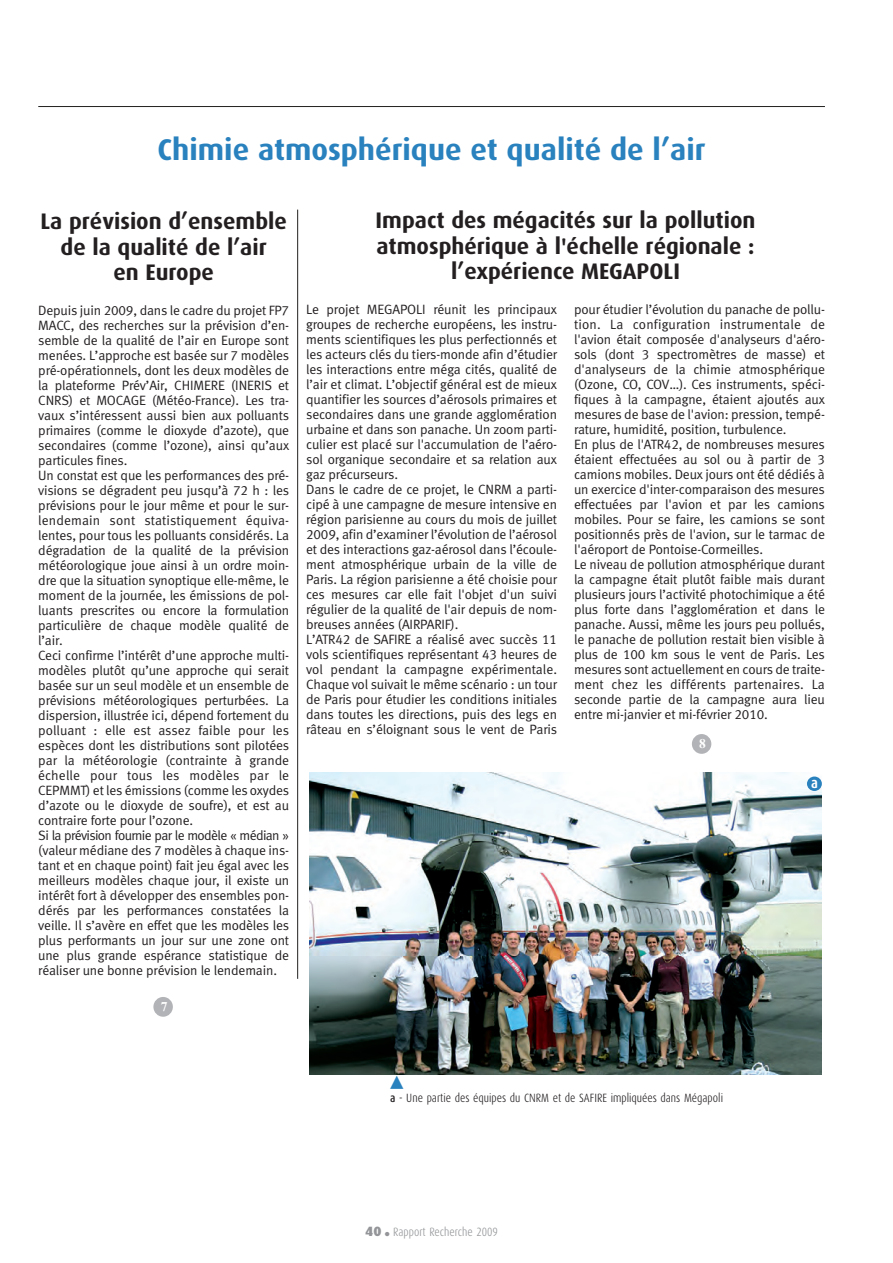
<style>
.page{position:relative;width:893px;height:1263px;background:#fff}
.page>*{position:absolute;margin:0;border:0;box-sizing:border-box;transform-origin:0 0}
.t1{font:700 30px "Dax";color:#2981be}
.t2{font:700 22.5px/25.5px "Dax";color:#231f20;text-align:center}
.t3{font:700 15px "Dax Condensed";color:#fff}
.t4{font:13.5px/15px "Meta Normal LF";letter-spacing:-.01em;color:#231f20}
.t5{font:700 13.5px "Times New Roman";color:#fff}
.t6{font:300 12px "Dax Condensed";color:#231f20}
.t7{font:300 12px "Dax Condensed";color:#939598}
.s1{font-weight:500}
.s2{font-family:"Dax";font-weight:900;font-size:13.5px}
.s3{font-family:"Dax";font-weight:900;font-size:18px}
</style>
<div class="page">
<hr style="left:38px;top:106px;width:787px;height:1px;background:#231f20">
<div style="left:153px;top:997px;width:20px;height:20px;background:#b2b3b7;border-radius:50%"></div>
<div style="left:692px;top:734px;width:19px;height:20px;background:#b2b3b7;border-radius:50%"></div>
<hr style="left:297px;top:210px;width:1px;height:769px;background:#231f20">
<img style="left:310px;top:772px;width:511px;height:303px">
<div style="left:807px;top:776px;width:15px;height:15px;background:#2981be;border-radius:50%"></div>
<h1 class="t1" style="left:158px;top:132px;width:550px">Chimie atmosphérique et qualité de l’air</h1>
<h2 class="t2" style="left:376px;top:208px;width:381px">Impact des mégacités sur la pollution atmosphérique à l'échelle régionale : l’expérience MEGAPOLI</h2>
<h2 class="t2" style="left:40px;top:209px;width:248px">La prévision d’ensemble de la qualité de l’air<br>en Europe</h2>
<p class="t4" style="left:38px;top:304px;width:252px">Depuis juin 2009, dans le cadre du projet FP7<br>MACC, des recherches sur la prévision d’en&shy;semble de la qualité de l’air en Europe sont menées. L’approche est basée sur 7 modèles pré-opérationnels, dont les deux modèles de la plateforme Prév’Air, CHIMERE (INERIS et CNRS) et MOCAGE (Météo-France). Les tra&shy;vaux s’intéressent aussi bien aux polluants primaires (comme le dioxyde d’azote), que secondaires (comme l’ozone), ainsi qu’aux particules fines.<br>Un constat est que les performances des pré&shy;visions se dégradent peu jusqu’à 72 h : les prévisions pour le jour même et pour le sur&shy;lendemain sont statistiquement équiva&shy;lentes, pour tous les polluants considérés. La dégradation de la qualité de la prévision météorologique joue ainsi à un ordre moin&shy;dre que la situation synoptique elle-même, le moment de la journée, les émissions de pol&shy;luants prescrites ou encore la formulation particulière de chaque modèle qualité de l’air.<br>Ceci confirme l’intérêt d’une approche multi&shy;modèles plutôt qu’une approche qui serait basée sur un seul modèle et un ensemble de prévisions météorologiques perturbées. La dispersion, illustrée ici, dépend fortement du polluant : elle est assez faible pour les espèces dont les distributions sont pilotées par la météorologie (contrainte à grande échelle pour tous les modèles par le CEPMMT) et les émissions (comme les oxydes d’azote ou le dioxyde de soufre), et est au contraire forte pour l’ozone.<br>Si la prévision fournie par le modèle « médian » (valeur médiane des 7 modèles à chaque ins&shy;tant et en chaque point) fait jeu égal avec les meilleurs modèles chaque jour, il existe un intérêt fort à développer des ensembles pon&shy;dérés par les performances constatées la veille. Il s’avère en effet que les modèles les plus performants un jour sur une zone ont une plus grande espérance statistique de réaliser une bonne prévision le lendemain.</p>
<p class="t4" style="left:306px;top:303px;width:252px">Le projet MEGAPOLI réunit les principaux groupes de recherche européens, les instru&shy;ments scientifiques les plus perfectionnés et les acteurs clés du tiers-monde afin d’étudier les interactions entre méga cités, qualité de l’air et climat. L’objectif général est de mieux quantifier les sources d’aérosols primaires et secondaires dans une grande agglomération urbaine et dans son panache. Un zoom parti&shy;culier est placé sur l'accumulation de l’aéro&shy;sol organique secondaire et sa relation aux gaz précurseurs.<br>Dans le cadre de ce projet, le CNRM a parti&shy;cipé à une campagne de mesure intensive en région parisienne au cours du mois de juillet 2009, afin d’examiner l’évolution de l’aérosol et des interactions gaz-aérosol dans l’écoule&shy;ment atmosphérique urbain de la ville de Paris. La région parisienne a été choisie pour ces mesures car elle fait l'objet d'un suivi régulier de la qualité de l'air depuis de nom&shy;breuses années (AIRPARIF).<br>L’ATR42 de SAFIRE a réalisé avec succès 11 vols scientifiques représentant 43 heures de vol pendant la campagne expérimentale.<br>Chaque vol suivait le même scénario : un tour de Paris pour étudier les conditions initiales dans toutes les directions, puis des legs en râteau en s’éloignant sous le vent de Paris</p>
<p class="t4" style="left:574px;top:303px;width:252px">pour étudier l’évolution du panache de pollu&shy;tion. La configuration instrumentale de l'avion était composée d'analyseurs d'aéro&shy;sols (dont 3 spectromètres de masse) et d'analyseurs de la chimie atmosphérique (Ozone, CO, COV…). Ces instruments, spéci&shy;fiques à la campagne, étaient ajoutés aux mesures de base de l'avion: pression, tempé&shy;rature, humidité, position, turbulence.<br>En plus de l'ATR42, de nombreuses mesures étaient effectuées au sol ou à partir de 3 camions mobiles. Deux jours ont été dédiés à un exercice d'inter-comparaison des mesures effectuées par l'avion et par les camions mobiles. Pour se faire, les camions se sont positionnés près de l'avion, sur le tarmac de l'aéroport de Pontoise-Cormeilles.<br>Le niveau de pollution atmosphérique durant la campagne était plutôt faible mais durant plusieurs jours l’activité photochimique a été plus forte dans l’agglomération et dans le panache. Aussi, même les jours peu pollués, le panache de pollution restait bien visible à plus de 100 km sous le vent de Paris. Les mesures sont actuellement en cours de traite&shy;ment chez les différents partenaires. La seconde partie de la campagne aura lieu entre mi-janvier et mi-février 2010.</p>
<p class="t5" style="left:161px;top:1002px;width:8px">7</p>
<p class="t5" style="left:699px;top:739px;width:8px">8</p>
<p class="t3" style="left:811px;top:775px;width:8px">a</p>
<p class="t6" style="left:390px;top:1091px;width:334px"><span class="s1">a</span> - Une partie des équipes du CNRM et de SAFIRE impliquées dans Mégapoli</p>
<p class="t7" style="left:365px;top:1225px;width:134px"><span class="s2">40</span> <span class="s3">.</span> Rapport Recherche 2009</p>
</div>
